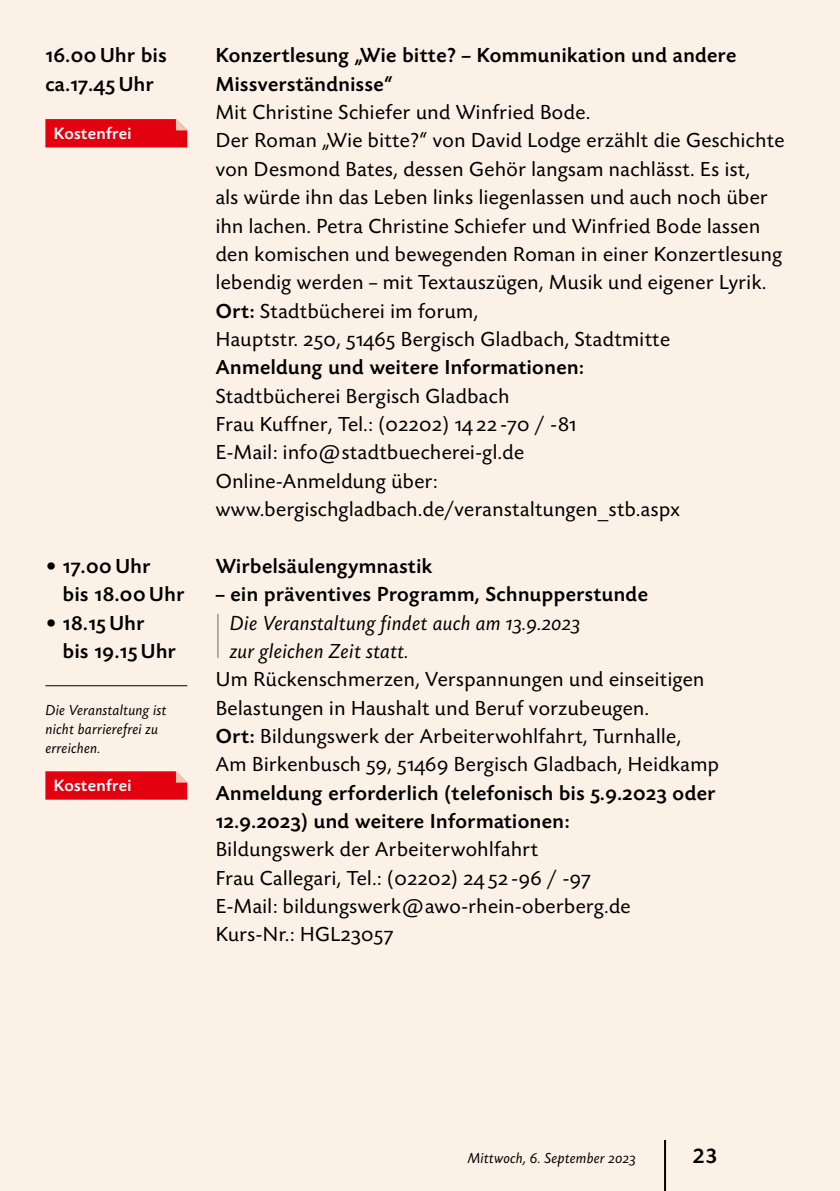
<style>
.page{position:relative;width:840px;height:1191px;background:#fff}
.page>*{position:absolute;margin:0;border:0;box-sizing:border-box;transform-origin:0 0}
.t1{font:500 22px "Today Sans Now Pro";color:#000}
.FL_Txt{font:21px/28.4px "Today Sans Now Pro";letter-spacing:.025em;color:#000}
.FL_Txt-2{font:500 21px/28.4px "Today Sans Now Pro";letter-spacing:.025em;color:#000}
.FL-Zusatzinfo{font:italic 21px/28.4px "Today Sans Now Pro";letter-spacing:.025em;color:#000}
.Kostenfrei{font:500 17px "Today Sans Now Pro";letter-spacing:.025em;color:#fff}
.Marginalien{font:italic 15px/19.2px "Today Sans Now Pro";letter-spacing:.025em;color:#000}
.s1{font-weight:500}
</style>
<div class="page">
<div style="left:0;top:0;width:839px;height:1191px;background:#fcf1e6"></div>
<hr style="left:663px;top:1140px;width:2px;height:51px;background:#000">
<hr style="left:217px;top:614px;width:2px;height:44px;background:#9c9d9d">
<svg style="left:45px;top:119px;width:142px;height:28px;background:#e30816"></svg>
<hr style="left:45px;top:685px;width:142px;height:1px;background:#000">
<svg style="left:45px;top:771px;width:142px;height:28px;background:#e40a17"></svg>
<p class="FL_Txt-2" style="left:45px;top:41px;width:123px">16.00 Uhr bis ca.17.45 Uhr</p>
<p class="Kostenfrei" style="left:54px;top:123px;width:79px">Kostenfrei</p>
<p class="FL_Txt-2" style="left:63px;top:552px;width:123px;text-indent:-18px">• 17.00 Uhr<br>bis 18.00 Uhr</p>
<p class="FL_Txt-2" style="left:63px;top:608px;width:114px;text-indent:-18px">• 18.15 Uhr<br>bis 19.15 Uhr</p>
<p class="Marginalien" style="left:45px;top:700px;width:122px">Die Veranstaltung ist nicht barrierefrei zu erreichen.</p>
<p class="Kostenfrei" style="left:54px;top:775px;width:79px">Kostenfrei</p>
<p class="FL_Txt-2" style="left:215px;top:41px;width:521px">Konzertlesung „Wie bitte? – Kommunikation und andere<br>Missverständnisse“</p>
<p class="FL_Txt" style="left:215px;top:98px;width:375px">Mit Christine Schiefer und Winfried Bode.</p>
<p class="FL_Txt" style="left:215px;top:126px;width:570px">Der Roman „Wie bitte?“ von David Lodge erzählt die Geschichte von Desmond Bates, dessen Gehör langsam nachlässt. Es ist,<br>als würde ihn das Leben links liegenlassen und auch noch über ihn lachen. Petra Christine Schiefer und Winfried Bode lassen den komischen und bewegenden Roman in einer Konzertlesung lebendig werden – mit Textauszügen, Musik und eigener Lyrik.</p>
<p class="FL_Txt" style="left:215px;top:296px;width:264px"><span class="s1">Ort:</span> Stadtbücherei im forum,</p>
<p class="FL_Txt" style="left:215px;top:325px;width:455px">Hauptstr. 250, 51465 Bergisch Gladbach, Stadtmitte</p>
<p class="FL_Txt-2" style="left:215px;top:353px;width:369px">Anmeldung und weitere Informationen:</p>
<p class="FL_Txt" style="left:215px;top:381px;width:362px">Stadtbücherei Bergisch Gladbach<br>Frau Kuffner, Tel.: (02202) 14 22 -70 / -81<br>E-Mail: info@stadtbuecherei-gl.de</p>
<p class="FL_Txt" style="left:215px;top:467px;width:223px">Online-Anmeldung über:</p>
<p class="FL_Txt" style="left:215px;top:495px;width:465px">www.bergischgladbach.de/veranstaltungen_stb.aspx</p>
<p class="FL_Txt-2" style="left:215px;top:552px;width:218px">Wirbelsäulengymnastik</p>
<p class="FL_Txt-2" style="left:215px;top:580px;width:433px">– ein präventives Programm, Schnupperstunde</p>
<p class="FL-Zusatzinfo" style="left:230px;top:608px;width:351px">Die Veranstaltung findet auch am 13.9.2023 zur gleichen Zeit statt.</p>
<p class="FL_Txt" style="left:215px;top:665px;width:490px">Um Rückenschmerzen, Verspannungen und einseitigen<br>Belastungen in Haushalt und Beruf vorzubeugen.</p>
<p class="FL_Txt" style="left:215px;top:722px;width:466px"><span class="s1">Ort:</span> Bildungswerk der Arbeiterwohlfahrt, Turnhalle,</p>
<p class="FL_Txt" style="left:215px;top:750px;width:504px">Am Birkenbusch 59, 51469 Bergisch Gladbach, Heidkamp</p>
<p class="FL_Txt-2" style="left:215px;top:778px;width:501px">Anmeldung erforderlich (telefonisch bis 5.9.2023 oder<br>12.9.2023) und weitere Informationen:</p>
<p class="FL_Txt" style="left:215px;top:835px;width:324px">Bildungswerk der Arbeiterwohlfahrt</p>
<p class="FL_Txt" style="left:215px;top:863px;width:376px">Frau Callegari, Tel.: (02202) 24 52 -96 / -97</p>
<p class="FL_Txt" style="left:215px;top:892px;width:416px">E-Mail: bildungswerk@awo-rhein-oberberg.de</p>
<p class="FL_Txt" style="left:215px;top:920px;width:179px">Kurs-Nr.: HGL23057</p>
<p class="Marginalien" style="left:467px;top:1148px;width:169px">Mittwoch, 6. September 2023</p>
<p class="t1" style="left:692px;top:1142px;width:27px">23</p>
</div>
